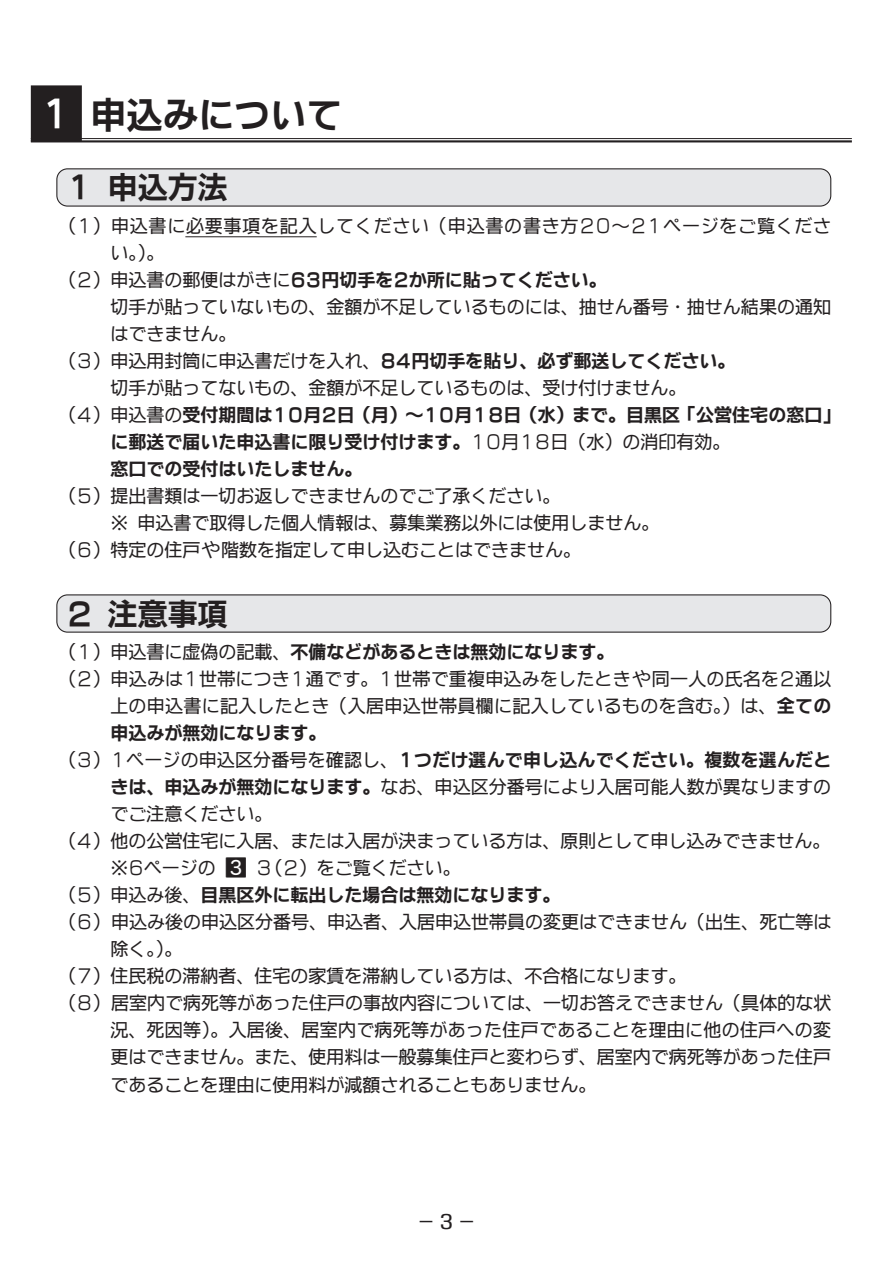
<style>
.page{position:relative;width:893px;height:1263px;background:#fff}
.page>*{position:absolute;margin:0;border:0;box-sizing:border-box;transform-origin:0 0}
.t1{font:36px "FG Kaku Gothic Ca U";color:#231f20}
.t2{font:30px "FG Kaku Gothic Ca U";color:#231f20}
.t3{font:18px/27px "FG Kaku Gothic Ca M";color:#231f20}
.t4{font:18px/27px "FG Kaku Gothic Ca U";color:#231f20}
.t5{font:18px/27px "FG Kaku Gothic Ca M";letter-spacing:.04em;color:#231f20}
.s1{font-size:35.25px;color:#fff}
.s2{font-size:29.4px}
.s3{font-size:17.7px}
.s4{font-family:"FG Kaku Gothic Ca M"}
.s5{font-family:"FG Kaku Gothic Ca M";font-size:17.7px}
.s6{font-family:"DFHS Gothic Std W3";font-size:20.7px}
.s7{font-family:"FG Kaku Gothic Ca U"}
.s8{font-family:"Hira Maru Pro N W4";font-size:22.5px}
</style>
<div class="page">
<hr style="left:31px;top:138px;width:821px;height:1px;background:#231f20">
<hr style="left:31px;top:140px;width:821px;height:2px;background:#231f20">
<div style="left:32px;top:86px;width:49px;height:54px;background:#231f20"></div>
<div style="left:31px;top:85px;width:51px;height:56px;border:2px solid #231f20"></div>
<hr style="left:185px;top:236px;width:132px;height:1px;background:#231f20">
<div style="left:57px;top:169px;width:774px;height:37px;background:#e6e7e9;border-radius:11px"></div>
<div style="left:56px;top:168px;width:775px;height:39px;border:1px solid #231f20;border-radius:11px"></div>
<div style="left:57px;top:595px;width:774px;height:37px;background:#e6e7e9;border-radius:11px"></div>
<div style="left:56px;top:594px;width:775px;height:39px;border:1px solid #231f20;border-radius:11px"></div>
<h1 class="t1" style="left:41px;top:97px;width:303px"><span class="s1">１</span>申込みについて</h1>
<h2 class="t2" style="left:67px;top:172px;width:162px"><span class="s2">１</span> 申込方法</h2>
<p class="t5" style="left:110px;top:212px;width:722px;text-indent:-52px">（<span class="s3">１</span>）申込書に必要事項を記入してください（申込書の書き方<span class="s3">２０</span>～<span class="s3">２１</span>ページをご覧ください。）。</p>
<p class="t4" style="left:59px;top:266px;width:550px"><span class="s4">（</span><span class="s5">２</span><span class="s4">）申込書の郵便はがきに</span><span class="s3">６３</span>円切手を<span class="s3">２</span>か所に貼ってください。</p>
<p class="t3" style="left:110px;top:293px;width:722px">切手が貼っていないもの、金額が不足しているものには、抽せん番号・抽せん結果の通知はできません。</p>
<p class="t4" style="left:59px;top:347px;width:678px"><span class="s4">（</span><span class="s5">３</span><span class="s4">）申込用封筒に申込書だけを入れ、</span><span class="s3">８４</span>円切手を貼り、必ず郵送してください。</p>
<p class="t3" style="left:110px;top:374px;width:577px">切手が貼ってないもの、金額が不足しているものは、受け付けません。</p>
<p class="t4" style="left:110px;top:401px;width:731px;text-indent:-52px"><span class="s4">（</span><span class="s5">４</span><span class="s4">）申込書の</span>受付期間は<span class="s3">１０</span>月<span class="s3">２</span>日（月）～<span class="s3">１０</span>月<span class="s3">１８</span>日（水）まで。目黒区「公営住宅の窓口」に郵送で届いた申込書に限り受け付けます。<span class="s5">１０</span><span class="s4">月</span><span class="s5">１８</span><span class="s4">日（水）の消印有効。<br></span>窓口での受付はいたしません。</p>
<p class="t3" style="left:59px;top:482px;width:503px">（<span class="s3">５</span>）提出書類は一切お返しできませんのでご了承ください。</p>
<p class="t3" style="left:110px;top:509px;width:550px">※ 申込書で取得した個人情報は、募集業務以外には使用しません。</p>
<p class="t3" style="left:59px;top:536px;width:524px">（<span class="s3">６</span>）特定の住戸<span class="s6">や</span>階数を指定して申し込むことはできません。</p>
<h2 class="t2" style="left:67px;top:598px;width:162px"><span class="s2">２</span> 注意事項</h2>
<p class="t4" style="left:59px;top:638px;width:557px"><span class="s4">（</span><span class="s5">１</span><span class="s4">）申込書に虚偽の記載、</span>不備などがあるときは無効になります。</p>
<p class="t3" style="left:59px;top:665px;width:774px;text-align:right">（<span class="s3">２</span>）申込みは<span class="s3">１</span>世帯につき<span class="s3">１</span>通です。<span class="s3">１</span>世帯で重複申込みをしたとき<span class="s6">や</span>同一人の氏名を<span class="s3">２</span>通以上の申込書に記入したとき（入居申込世帯員欄に記入しているものを含む。）は、<span class="s7">全ての</span></p>
<p class="t4" style="left:59px;top:719px;width:774px;text-indent:52px">申込みが無効になります。<br><span class="s4">（</span><span class="s5">３</span><span class="s4">）</span><span class="s5">１</span><span class="s4">ページの申込区分番号を確認し、</span><span class="s3">１</span>つだけ選んで申し込んでください。複数を選んだと</p>
<p class="t3" style="left:110px;top:773px;width:722px"><span class="s7">きは、申込みが無効になります。</span>なお、申込区分番号により入居可能人数が異なりますの</p>
<p class="t3" style="left:110px;top:800px;width:163px">でご注意ください。</p>
<p class="t3" style="left:59px;top:827px;width:773px">（<span class="s3">４</span>）他の公営住宅に入居、または入居が決まっている方は、原則として申し込みできません。</p>
<p class="t3" style="left:110px;top:854px;width:352px">※<span class="s3">６</span>ページの <span class="s8">3</span> <span class="s3">３</span>（<span class="s3">２</span>）をご覧ください。</p>
<p class="t4" style="left:59px;top:881px;width:503px"><span class="s4">（</span><span class="s5">５</span><span class="s4">）申込み後、</span>目黒区外に転出した場合は無効になります。</p>
<p class="t3" style="left:59px;top:908px;width:774px">（<span class="s3">６</span>）申込み後の申込区分番号、申込者、入居申込世帯員の変更はできません（出生、死亡等は</p>
<p class="t3" style="left:110px;top:935px;width:73px">除く。）。</p>
<p class="t3" style="left:59px;top:962px;width:629px">（<span class="s3">７</span>）住民税の滞納者、住宅の家賃を滞納している方は、不合格になります。</p>
<p class="t3" style="left:59px;top:989px;width:774px">（<span class="s3">８</span>）居室内で病死等があった住戸の事故内容については、一切お答えできません（具体的な状</p>
<p class="t3" style="left:110px;top:1016px;width:722px">況、死因等）。入居後、居室内で病死等があった住戸であることを理由に他の住戸への変</p>
<p class="t3" style="left:110px;top:1043px;width:722px">更はできません。また、使用料は一般募集住戸と変わらず、居室内で病死等があった住戸</p>
<p class="t3" style="left:110px;top:1071px;width:487px">であることを理由に使用料が減額されることもありません。</p>
<p class="t3" style="left:417px;top:1208px;width:60px">－3－</p>
</div>
